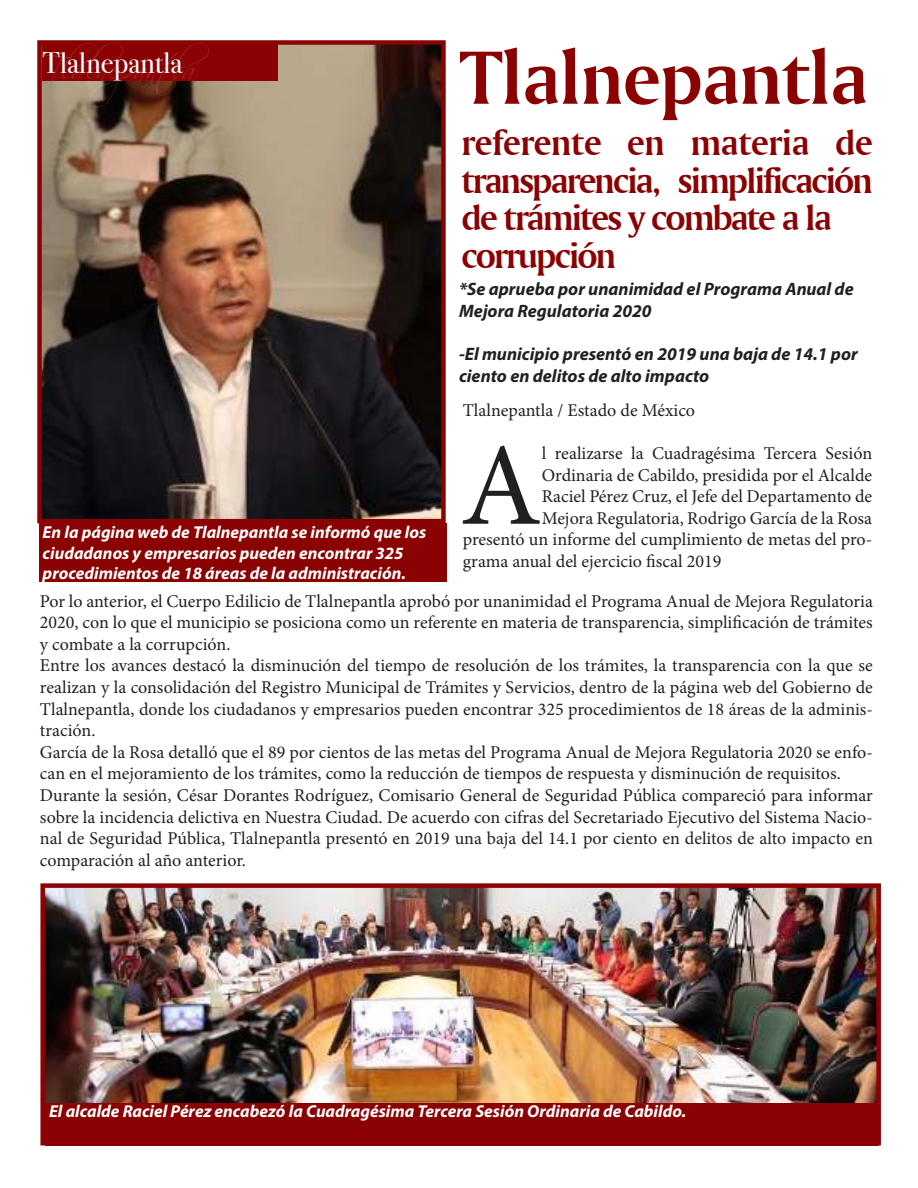
<style>
.page{position:relative;width:918px;height:1188px;background:#fff}
.page>*{position:absolute;margin:0;border:0;box-sizing:border-box;transform-origin:0 0}
.t1{font:117.75px "Minion Pro";color:#221f1f}
.t2{font:79.5px "Amerigo BT Bold A";letter-spacing:-.01em;color:#8b0203}
.t3{font:37.5px/37.5px "Amerigo BT Bold A";letter-spacing:-.05em;color:#8b0203}
.t4{font:30px "Scriptina";letter-spacing:.01em;color:#fff}
.t5{font:30px "Bodoni Svty Two ITCTT";color:#fff}
.t6{font:18px/21.6px "Minion Pro";color:#221f1f}
.t7{font:italic 700 18px/21.6px "Myriad Pro";color:#221f1f}
.t8{font:italic 700 17.25px/20.7px "Myriad Pro";color:#fff}
</style>
<div class="page">
<img style="left:43px;top:46px;width:397px;height:471px">
<div style="left:37px;top:40px;width:409px;height:483px;border:5px solid #8b0203"></div>
<hr style="left:917px;top:0;width:1px;height:1188px;background:#bbbdbf">
<div style="left:43px;top:43px;width:235px;height:38px;background:#8b0203"></div>
<img style="left:46px;top:889px;width:829px;height:214px">
<div style="left:40px;top:883px;width:841px;height:262px;border:5px solid #8b0203"></div>
<div style="left:46px;top:1103px;width:833px;height:42px;background:#8b0203"></div>
<div style="left:40px;top:523px;width:407px;height:59px;background:#8b0203"></div>
<h3 class="t4" style="left:40px;top:51px;width:172px">Tlalnepantla</h3>
<h3 class="t5" style="left:43px;top:51px;width:141px">Tlalnepantla</h3>
<p class="t8" style="left:43px;top:522px;width:385px">En la página web de Tlalnepantla se informó que los ciudadanos y empresarios pueden encontrar 325 procedimientos de 18 áreas de la administración.</p>
<h2 class="t2" style="left:459px;top:47px;width:411px">Tlalnepantla</h2>
<h3 class="t3" style="left:462px;top:127px;width:413px">referente en materia de transparencia, simplificación de trámites y combate a la corrupción</h3>
<p class="t7" style="left:459px;top:279px;width:396px">*Se aprueba por unanimidad el Programa Anual de<br>Mejora Regulatoria 2020</p>
<p class="t7" style="left:459px;top:344px;width:400px">-El municipio presentó en 2019 una baja de 14.1 por ciento en delitos de alto impacto</p>
<p class="t6" style="left:463px;top:400px;width:234px">Tlalnepantla / Estado de México</p>
<h1 class="t1" style="left:460px;top:428px;width:83px">A</h1>
<p class="t6" style="left:542px;top:443px;width:332px">l realizarse la Cuadragésima Tercera Sesión</p>
<p class="t6" style="left:542px;top:465px;width:332px">Ordinaria de Cabildo, presidida por el Alcalde</p>
<p class="t6" style="left:542px;top:486px;width:332px">Raciel Pérez Cruz, el Jefe del Departamento de</p>
<p class="t6" style="left:542px;top:508px;width:332px">Mejora Regulatoria, Rodrigo García de la Rosa</p>
<p class="t6" style="left:463px;top:530px;width:411px">presentó un informe del cumplimiento de metas del pro-</p>
<p class="t6" style="left:463px;top:551px;width:260px">grama anual del ejercicio fiscal 2019</p>
<p class="t6" style="left:40px;top:591px;width:835px">Por lo anterior, el Cuerpo Edilicio de Tlalnepantla aprobó por unanimidad el Programa Anual de Mejora Regulatoria 2020, con lo que el municipio se posiciona como un referente en materia de transparencia, simplificación de trámites y combate a la corrupción.<br>Entre los avances destacó la disminución del tiempo de resolución de los trámites, la transparencia con la que se realizan y la consolidación del Registro Municipal de Trámites y Servicios, dentro de la página web del Gobierno de Tlalnepantla, donde los ciudadanos y empresarios pueden encontrar 325 procedimientos de 18 áreas de la adminis&shy;tración.<br>García de la Rosa detalló que el 89 por cientos de las metas del Programa Anual de Mejora Regulatoria 2020 se enfo&shy;can en el mejoramiento de los trámites, como la reducción de tiempos de respuesta y disminución de requisitos.<br>Durante la sesión, César Dorantes Rodríguez, Comisario General de Seguridad Pública compareció para informar sobre la incidencia delictiva en Nuestra Ciudad. De acuerdo con cifras del Secretariado Ejecutivo del Sistema Nacio&shy;nal de Seguridad Pública, Tlalnepantla presentó en 2019 una baja del 14.1 por ciento en delitos de alto impacto en comparación al año anterior.</p>
<p class="t8" style="left:49px;top:1101px;width:639px">El alcalde Raciel Pérez encabezó la Cuadragésima Tercera Sesión Ordinaria de Cabildo.</p>
</div>
